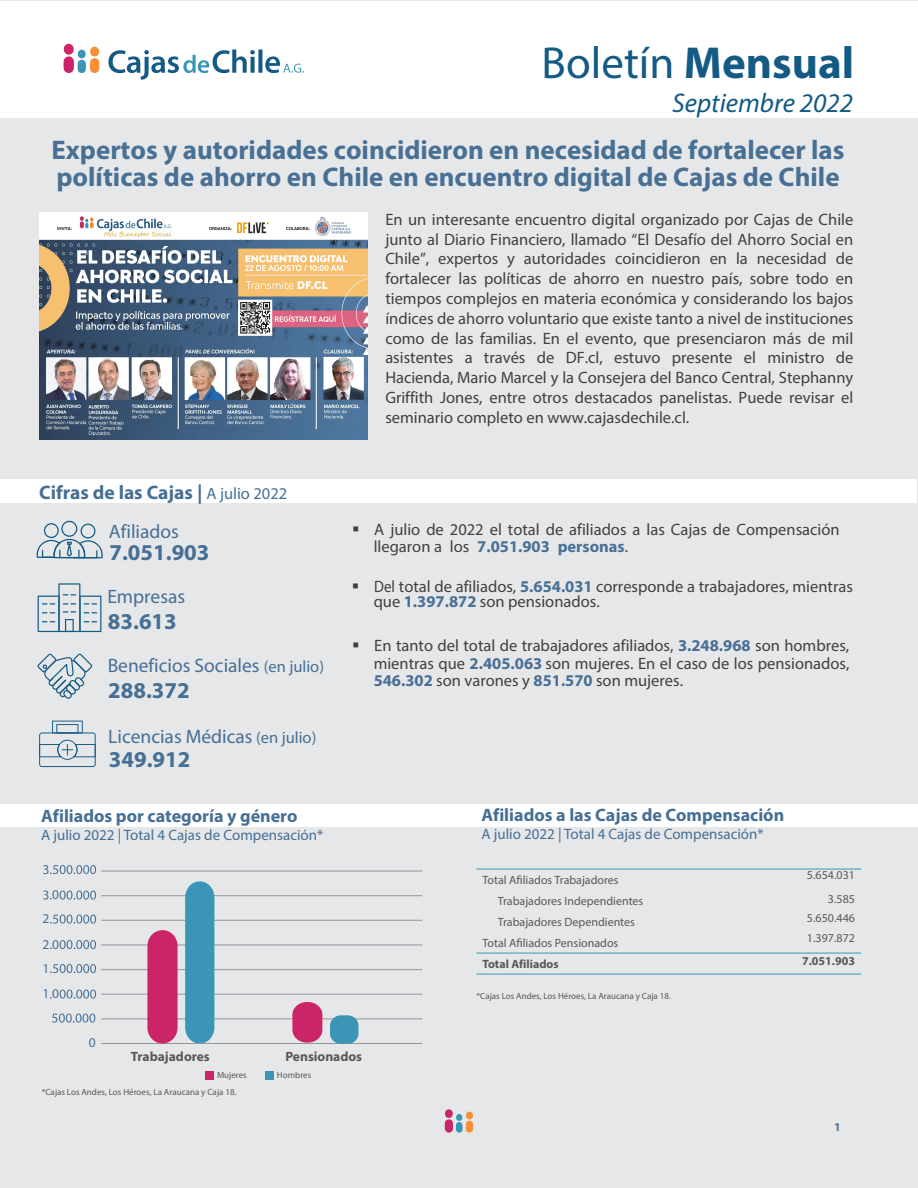
<style>
.page{position:relative;width:918px;height:1188px;background:#e6e7e9}
.page>*{position:absolute;margin:0;border:0;box-sizing:border-box;transform-origin:0 0}
.t1{font:45px "Myriad Pro";color:#135a84}
.t2{font:700 27px/27px "Myriad Pro";color:#487095}
.t3{font:italic 27px "Myriad Pro";color:#135a84}
.t4{font:700 22.65px "Myriad Pro";color:#466f95}
.t5{font:19.5px "Myriad Pro";color:#466f95}
.t6{font:700 19.5px "Myriad Pro";color:#466f95}
.t7{font:700 18px "Myriad Pro";color:#466f95}
.t8{font:16.5px/19.8px "Myriad Pro";color:#404040;text-align:justify}
.t9{font:16.5px/14.2px "Myriad Pro";color:#404040;scale:.9 1}
.t10{font:15px "Myriad Pro";color:#466f95}
.t11{font:700 13.5px "Myriad Pro";color:#57585a}
.t12{font:13.5px "Myriad Pro";color:#477195}
.t13{font:12px/23.5px "Myriad Pro";color:#57585a;text-align:right}
.t14{font:700 12px "Myriad Pro";color:#57585a}
.t15{font:700 12px "Myriad Pro";color:#466f95}
.t16{font:9px/17px "Myriad Pro";color:#57585a}
.s1{font-weight:700}
.s2{font-weight:400;font-size:16.5px}
.s3{font-size:16.5px}
.s4{font-weight:700;color:#486f95}
</style>
<div class="page">
<div style="left:0;top:1px;width:917px;height:116px;background:#fff"></div>
<div style="left:0;top:480px;width:917px;height:23px;background:#fff"></div>
<svg style="left:63px;top:44px;width:36px;height:29px"></svg>
<svg style="left:108px;top:49px;width:196px;height:31px;background:#c4d7e1"></svg>
<svg style="left:445px;top:1109px;width:28px;height:24px"></svg>
<svg style="left:37px;top:521px;width:66px;height:37px"></svg>
<svg style="left:38px;top:583px;width:63px;height:49px"></svg>
<svg style="left:38px;top:653px;width:54px;height:46px"></svg>
<svg style="left:39px;top:721px;width:57px;height:46px"></svg>
<div style="left:0;top:805px;width:917px;height:22px;background:#fff"></div>
<hr style="left:476px;top:953px;width:266px;height:1px;background:#3a95b6">
<hr style="left:742px;top:953px;width:119px;height:1px;background:#3a95b6">
<hr style="left:476px;top:974px;width:266px;height:1px;background:#3a95b6">
<hr style="left:742px;top:974px;width:119px;height:1px;background:#3a95b6">
<hr style="left:476px;top:869px;width:266px;height:1px;background:#3a95b6">
<hr style="left:742px;top:869px;width:119px;height:1px;background:#3a95b6">
<hr style="left:101px;top:1018px;width:321px;height:1px;background:#939598">
<hr style="left:101px;top:994px;width:321px;height:1px;background:#939598">
<hr style="left:101px;top:969px;width:321px;height:1px;background:#939598">
<hr style="left:101px;top:944px;width:321px;height:1px;background:#939598">
<hr style="left:101px;top:920px;width:321px;height:1px;background:#939598">
<hr style="left:101px;top:895px;width:321px;height:1px;background:#939598">
<hr style="left:101px;top:871px;width:321px;height:1px;background:#939598">
<svg style="left:185px;top:881px;width:29px;height:162px;background:#4198b8"></svg>
<hr style="left:101px;top:1043px;width:321px;height:1px;background:#939598">
<svg style="left:52px;top:1014px;width:43px;height:9px"></svg>
<svg style="left:60px;top:990px;width:36px;height:9px"></svg>
<svg style="left:50px;top:964px;width:46px;height:9px"></svg>
<svg style="left:60px;top:940px;width:36px;height:9px"></svg>
<svg style="left:50px;top:915px;width:46px;height:9px"></svg>
<svg style="left:43px;top:891px;width:9px;height:9px"></svg>
<svg style="left:60px;top:891px;width:36px;height:9px"></svg>
<svg style="left:43px;top:865px;width:53px;height:9px"></svg>
<svg style="left:147px;top:930px;width:31px;height:113px;background:#cd3471"></svg>
<svg style="left:292px;top:1002px;width:30px;height:41px"></svg>
<div style="left:330px;top:1015px;width:28px;height:29px;background:#3a95b6;border-radius:11px"></div>
<div style="left:205px;top:1071px;width:9px;height:9px;background:#cb2467"></div>
<div style="left:265px;top:1071px;width:9px;height:9px;background:#3a95b6"></div>
<img style="left:39px;top:213px;width:329px;height:226px">
<p class="t1" style="left:542px;top:35px;width:314px">Boletín <span class="s1">Mensual</span></p>
<h2 class="t3" style="left:672px;top:86px;width:182px">Septiembre 2022</h2>
<h2 class="t2" style="left:52px;top:136px;width:795px">Expertos y autoridades coincidieron en necesidad de fortalecer las políticas de ahorro en Chile en encuentro digital de Cajas de Chile</h2>
<p class="t8" style="left:385px;top:209px;width:470px">En un interesante encuentro digital organizado por Cajas de Chile junto al Diario Financiero, llamado “El Desafío del Ahorro Social en Chile”, expertos y autoridades coincidieron en la necesidad de fortalecer las políticas de ahorro en nuestro país, sobre todo en tiempos complejos en materia económica y considerando los bajos índices de ahorro voluntario que existe tanto a nivel de instituciones como de las familias. En el evento, que presenciaron más de mil asistentes a través de DF.cl, estuvo presente el ministro de Hacienda, Mario Marcel y la Consejera del Banco Central, Stephanny Griffith Jones, entre otros destacados panelistas. Puede revisar el seminario completo en www.cajasdechile.cl.</p>
<p class="t6" style="left:39px;top:479px;width:250px">Cifras de las Cajas | <span class="s2">A julio 2022</span></p>
<p class="t5" style="left:109px;top:520px;width:72px">Afiliados</p>
<h3 class="t4" style="left:109px;top:537px;width:102px">7.051.903</h3>
<p class="t5" style="left:107px;top:584px;width:79px">Empresas</p>
<h3 class="t4" style="left:108px;top:607px;width:70px">83.613</h3>
<p class="t5" style="left:108px;top:654px;width:218px">Beneficios Sociales <span class="s3">(en julio)</span></p>
<h3 class="t4" style="left:108px;top:676px;width:83px">288.372</h3>
<p class="t5" style="left:108px;top:725px;width:210px">Licencias Médicas <span class="s3">(en julio)</span></p>
<h3 class="t4" style="left:109px;top:744px;width:83px">349.912</h3>
<p class="t7" style="left:41px;top:804px;width:258px">Afiliados por categoría y género</p>
<p class="t10" style="left:41px;top:826px;width:284px">A julio 2022 | Total 4 Cajas de Compensación*</p>
<p class="t12" style="left:52px;top:887px;width:8px">0</p>
<p class="t12" style="left:42px;top:911px;width:8px">2</p>
<p class="t12" style="left:42px;top:936px;width:18px">20</p>
<p class="t12" style="left:42px;top:960px;width:8px">1</p>
<p class="t12" style="left:42px;top:986px;width:18px">10</p>
<p class="t12" style="left:89px;top:1034px;width:8px">0</p>
<p class="t8" style="left:374px;top:521px;width:467px;line-height:16.5px;text-indent:-22px">▪ A julio de 2022 el total de afiliados a las Cajas de Compensación llegaron a los <span class="s4">7.051.903 personas</span>.</p>
<p class="t9" style="left:374px;top:579px;width:534px;text-indent:-22px">▪ Del total de afiliados, <span class="s4">5.654.031</span> corresponde a trabajadores, mientras que <span class="s4">1.397.872</span> son pensionados.</p>
<p class="t8" style="left:374px;top:637px;width:477px;line-height:17.5px;text-indent:-22px">▪ En tanto del total de trabajadores afiliados, <span class="s4">3.248.968</span> son hombres, mientras que <span class="s4">2.405.063</span> son mujeres. En el caso de los pensionados, <span class="s4">546.302</span> son varones y <span class="s4">851.570</span> son mujeres.</p>
<p class="t7" style="left:481px;top:803px;width:304px">Afiliados a las Cajas de Compensación</p>
<p class="t10" style="left:481px;top:825px;width:284px">A julio 2022 | Total 4 Cajas de Compensación*</p>
<p class="t13" style="left:482px;top:868px;width:138px">Total Afiliados Trabajadores</p>
<p class="t13" style="left:498px;top:889px;width:147px">Trabajadores Independientes</p>
<p class="t13" style="left:498px;top:910px;width:139px">Trabajadores Dependientes</p>
<p class="t13" style="left:482px;top:931px;width:137px">Total Afiliados Pensionados</p>
<p class="t13" style="left:807px;top:863px;width:50px">5.654.031<br>3.585</p>
<p class="t13" style="left:807px;top:906px;width:50px">5.650.446</p>
<p class="t13" style="left:807px;top:926px;width:50px">1.397.872</p>
<p class="t14" style="left:482px;top:956px;width:78px">Total Afiliados</p>
<p class="t14" style="left:802px;top:953px;width:54px">7.051.903</p>
<p class="t16" style="left:476px;top:988px;width:196px">*Cajas Los Andes, Los Héroes, La Araucana y Caja 18.</p>
<p class="t11" style="left:131px;top:1047px;width:80px">Trabajadores</p>
<p class="t11" style="left:285px;top:1047px;width:78px">Pensionados</p>
<p class="t16" style="left:42px;top:1066px;width:207px;text-indent:175px">Mujeres *Cajas Los Andes, Los Héroes, La Araucana y Caja 18.</p>
<p class="t16" style="left:277px;top:1066px;width:36px">Hombres</p>
<p class="t15" style="left:834px;top:1119px;width:8px">1</p>
</div>
